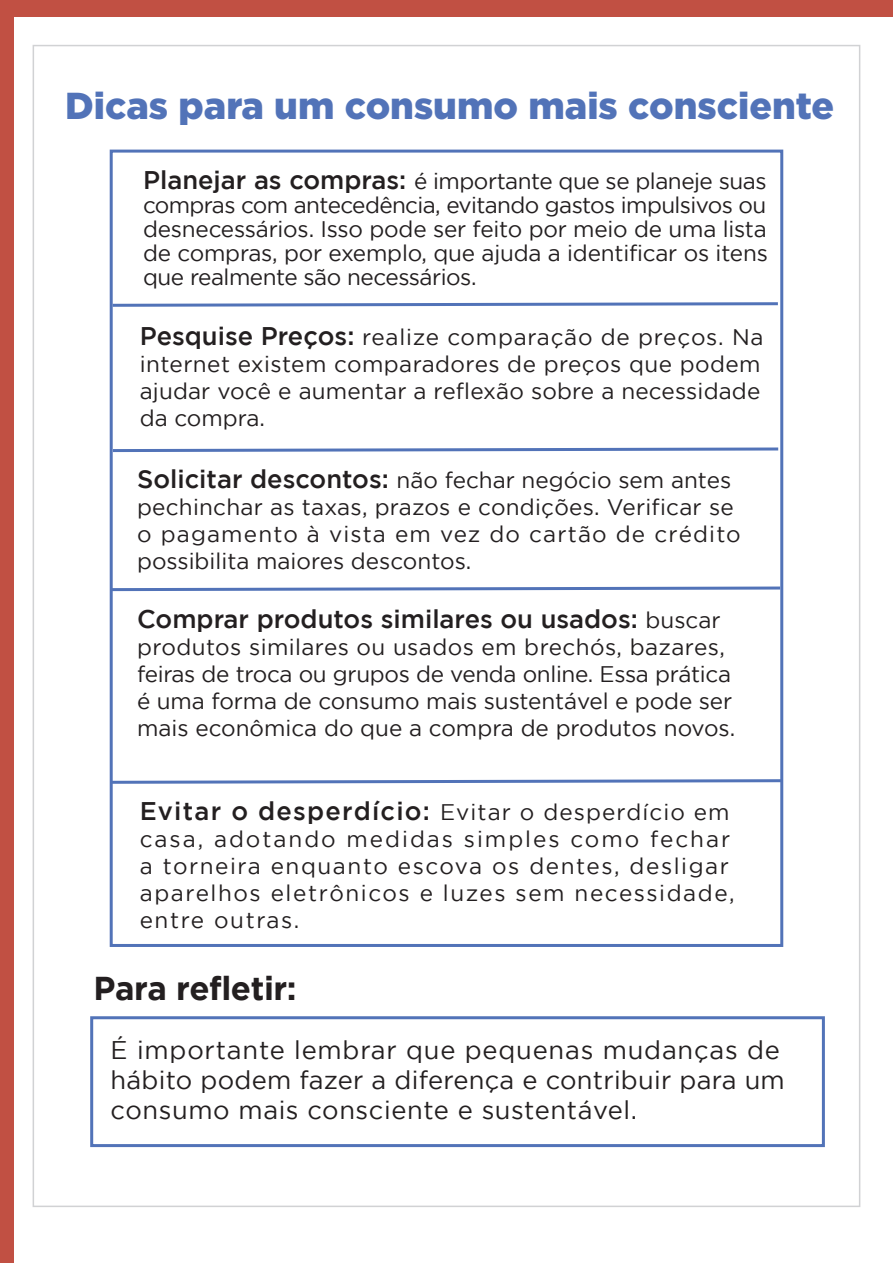
<style>
.page{position:relative;width:893px;height:1263px;background:#fff}
.page>*{position:absolute;margin:0;border:0;box-sizing:border-box;transform-origin:0 0}
.t1{font:900 37.5px "Gotham";color:#5273b8}
.t2{font:700 33px "Gotham";letter-spacing:-.015em;color:#231f20}
.t3{font:25.5px/30px "Gotham";letter-spacing:.025em;color:#231f20}
.t4{font:500 25.5px "Gotham";color:#231f20}
.t5{font:22.5px/27px "Gotham";letter-spacing:.01em;color:#231f20}
.t6{font:22.5px/27px "Gotham";letter-spacing:.07em;color:#231f20}
.s1{font-weight:500;font-size:25.5px}
.s2{font-weight:400;font-size:22.5px}
</style>
<div class="page">
<div style="left:0;top:0;width:893px;height:17px;background:#c15043"></div>
<div style="left:0;top:0;width:14px;height:1263px;background:#c15043"></div>
<div style="left:110px;top:150px;width:673px;height:797px;border:3px solid #5273b8"></div>
<svg style="left:110px;top:446px;width:671px;height:8px"></svg>
<svg style="left:110px;top:301px;width:671px;height:7px"></svg>
<svg style="left:109px;top:585px;width:674px;height:8px"></svg>
<svg style="left:109px;top:778px;width:675px;height:7px"></svg>
<div style="left:90px;top:1016px;width:735px;height:131px;border:3px solid #5273b8"></div>
<h1 class="t1" style="left:65px;top:84px;width:770px">Dicas para um consumo mais consciente</h1>
<p class="t5" style="left:143px;top:168px;width:626px;line-height:24px;text-align:justify"><span class="s1">Planejar as compras:</span> é importante que se planeje suas compras com antecedência, evitando gastos impulsivos ou desnecessários. Isso pode ser feito por meio de uma lista de compras, por exemplo, que ajuda a identificar os itens que realmente são necessários.</p>
<p class="t5" style="left:140px;top:323px;width:625px"><span class="s1">Pesquise Preços:</span> realize comparação de preços. Na internet existem comparadores de preços que podem ajudar você e aumentar a reflexão sobre a necessidade da compra.</p>
<p class="t5" style="left:137px;top:466px;width:605px"><span class="s1">Solicitar descontos:</span> não fechar negócio sem antes pechinchar as taxas, prazos e condições. Verificar se o pagamento à vista em vez do cartão de crédito possibilita maiores descontos.</p>
<p class="t4" style="left:137px;top:604px;width:585px">Comprar produtos similares ou usados: <span class="s2">buscar</span></p>
<p class="t5" style="left:137px;top:633px;width:600px">produtos similares ou usados em brechós, bazares, feiras de troca ou grupos de venda online. Essa prática é uma forma de consumo mais sustentável e pode ser mais econômica do que a compra de produtos novos.</p>
<p class="t6" style="left:140px;top:798px;width:596px"><span class="s1">Evitar o desperdício:</span> Evitar o desperdício em casa, adotando medidas simples como fechar a torneira enquanto escova os dentes, desligar aparelhos eletrônicos e luzes sem necessidade, entre outras.</p>
<h2 class="t2" style="left:93px;top:969px;width:205px">Para refletir:</h2>
<p class="t3" style="left:111px;top:1035px;width:676px">É importante lembrar que pequenas mudanças de hábito podem fazer a diferença e contribuir para um consumo mais consciente e sustentável.</p>
</div>
